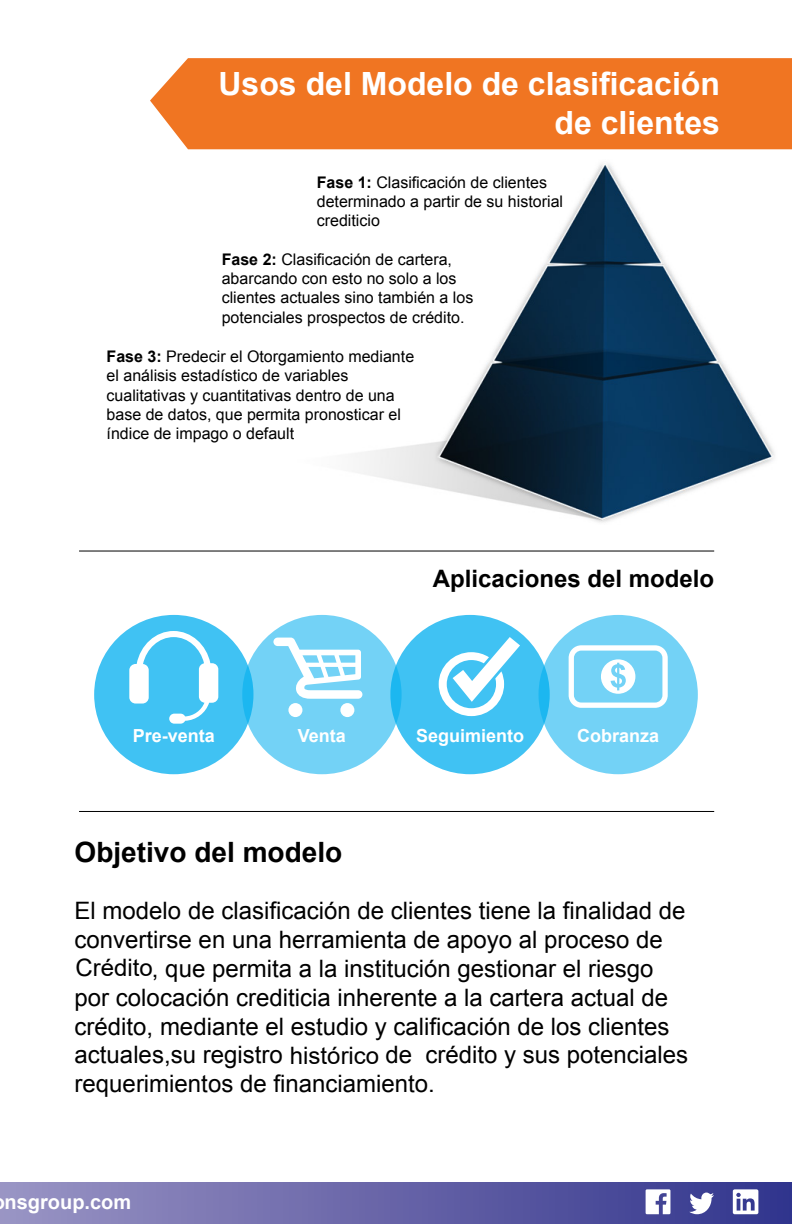
<style>
.page{position:relative;width:792px;height:1224px;background:#fff}
.page>*{position:absolute;margin:0;border:0;box-sizing:border-box;transform-origin:0 0}
.t1{font:700 32px/38.4px "Arial";color:#fff;text-align:right}
.t2{font:700 28px "Arial";color:#000}
.t3{font:24px/28.8px "Arial";color:#000}
.t4{font:700 24px "Arial";color:#000}
.t5{font:700 20px "Arial";color:#fff}
.t6{font:700 18px "Arial";color:#fff}
.t7{font:16px/19.2px "Arial";color:#000}
.s1{font-weight:700}
</style>
<div class="page">
<img style="left:357px;top:164px;width:418px;height:359px">
<div style="left:94px;top:615px;width:159px;height:159px;background:#40c2f3;border-radius:50%"></div>
<div style="left:242px;top:615px;width:160px;height:159px;background:#73d2f6;border-radius:50%"></div>
<div style="left:390px;top:615px;width:160px;height:159px;background:#40c2f3;border-radius:50%"></div>
<div style="left:539px;top:615px;width:159px;height:159px;background:#73d2f6;border-radius:50%"></div>
<div style="left:150px;top:58px;width:642px;height:91px;background:#f07522"></div>
<div style="left:0;top:1183px;width:792px;height:41px;background:linear-gradient(to right,#9a93c3,#32358d)"></div>
<svg style="left:689px;top:1193px;width:25px;height:21px"></svg>
<svg style="left:733px;top:1189px;width:25px;height:25px"></svg>
<svg style="left:646px;top:1189px;width:24px;height:25px"></svg>
<svg style="left:569px;top:645px;width:99px;height:63px"></svg>
<svg style="left:439px;top:637px;width:81px;height:79px"></svg>
<svg style="left:273px;top:638px;width:89px;height:61px"></svg>
<div style="left:288px;top:703px;width:14px;height:14px;background:#fff;border-radius:50%"></div>
<div style="left:340px;top:703px;width:14px;height:14px;background:#fff;border-radius:50%"></div>
<hr style="left:79px;top:551px;width:635px;height:1px;background:#000">
<hr style="left:79px;top:811px;width:635px;height:1px;background:#000">
<svg style="left:129px;top:631px;width:89px;height:93px"></svg>
<h1 class="t1" style="left:219px;top:65px;width:503px">Usos del Modelo de clasificación de clientes</h1>
<p class="t7" style="left:317px;top:173px;width:248px"><span class="s1">Fase 1:</span> Clasificación de clientes determinado a partir de su historial crediticio</p>
<p class="t7" style="left:222px;top:250px;width:253px"><span class="s1">Fase 2:</span> Clasificación de cartera, abarcando con esto no solo a los clientes actuales sino también a los potenciales prospectos de crédito.</p>
<p class="t7" style="left:107px;top:347px;width:309px"><span class="s1">Fase 3:</span> Predecir el Otorgamiento mediante el análisis estadístico de variables cualitativas y cuantitativas dentro de una base de datos, que permita pronosticar el índice de impago o default</p>
<h3 class="t4" style="left:433px;top:562px;width:283px">Aplicaciones del modelo</h3>
<p class="t6" style="left:133px;top:723px;width:84px">Pre-venta</p>
<p class="t6" style="left:298px;top:723px;width:50px">Venta</p>
<p class="t6" style="left:416px;top:723px;width:110px">Seguimiento</p>
<p class="t6" style="left:577px;top:723px;width:84px">Cobranza</p>
<h2 class="t2" style="left:75px;top:832px;width:269px">Objetivo del modelo</h2>
<h3 class="t3" style="left:75px;top:896px;width:612px">El modelo de clasificación de clientes tiene la finalidad de</h3>
<h3 class="t3" style="left:75px;top:925px;width:590px">convertirse en una herramienta de apoyo al proceso de</h3>
<h3 class="t3" style="left:100px;top:954px;width:15px">è</h3>
<p class="t3" style="left:75px;top:954px;width:615px">Crédito, que permita a la institución gestionar el riesgo por colocación crediticia inherente a la cartera actual de crédito, mediante el estudio y calificación de los clientes actuales,su registro histórico de crédito y sus potenciales</p>
<h3 class="t3" style="left:75px;top:1040px;width:362px;text-indent:252px">ò requerimientos de financiamiento.</h3>
<p class="t5" style="left:5px;top:1188px;width:128px">nsgroup.com</p>
</div>
